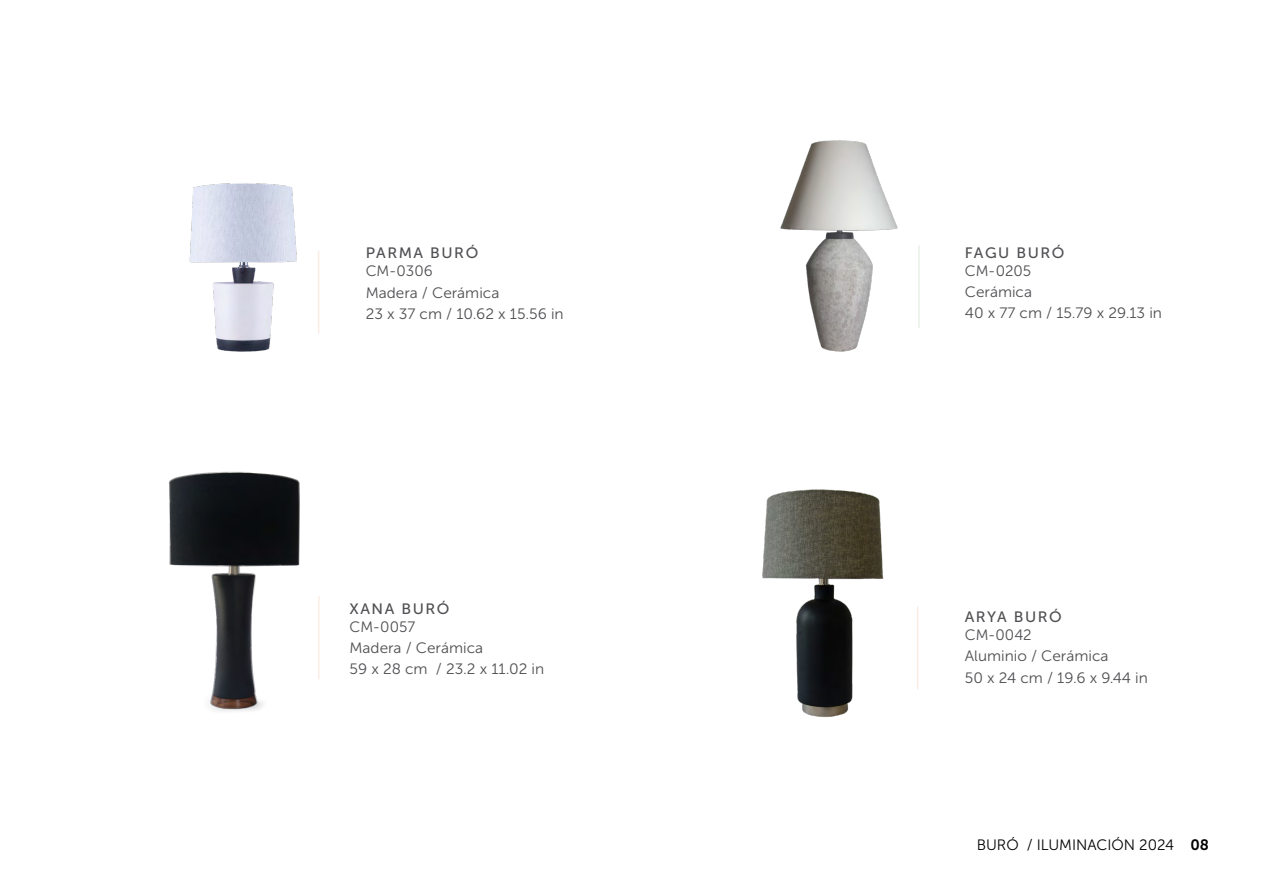
<style>
.page{position:relative;width:1263px;height:893px;background:#fff}
.page>*{position:absolute;margin:0;border:0;box-sizing:border-box;transform-origin:0 0}
.t1{font:15px/21.3px "Museo Sans 300";color:#4f4e52}
.t2{font:15px "Museo Sans 500";letter-spacing:.1em;color:#4f4e52}
.t3{font:15px "Museo Sans 300";color:#020203}
.s1{font-family:"Museo Sans 700"}
</style>
<div class="page">
<img style="left:189px;top:183px;width:108px;height:169px">
<hr style="left:318px;top:251px;width:1px;height:83px;background:#faede6">
<img style="left:780px;top:140px;width:118px;height:212px">
<hr style="left:918px;top:245px;width:2px;height:83px;background:#e8f2e8">
<img style="left:169px;top:471px;width:131px;height:240px">
<hr style="left:318px;top:596px;width:2px;height:83px;background:#faede6">
<img style="left:762px;top:489px;width:157px;height:229px">
<hr style="left:908px;top:606px;width:2px;height:83px;background:#fff">
<hr style="left:917px;top:606px;width:1px;height:83px;background:#faede6">
<p class="t2" style="left:366px;top:245px;width:114px">PARMA BURÓ</p>
<p class="t1" style="left:366px;top:261px;width:200px">CM-0306<br>Madera / Cerámica<br>23 x 37 cm / 10.62 x 15.56 in</p>
<p class="t2" style="left:349px;top:600px;width:101px">XANA BURÓ</p>
<p class="t1" style="left:349px;top:616px;width:196px">CM-0057<br>Madera / Cerámica<br>59 x 28 cm / 23.2 x 11.02 in</p>
<p class="t2" style="left:965px;top:245px;width:101px">FAGU BURÓ</p>
<p class="t1" style="left:965px;top:260px;width:199px">CM-0205<br>Cerámica<br>40 x 77 cm / 15.79 x 29.13 in</p>
<p class="t2" style="left:965px;top:609px;width:99px">ARYA BURÓ</p>
<p class="t1" style="left:965px;top:624px;width:185px">CM-0042<br>Aluminio / Cerámica<br>50 x 24 cm / 19.6 x 9.44 in</p>
<p class="t3" style="left:977px;top:837px;width:234px">BURÓ / ILUMINACIÓN 2024 <span class="s1">08</span></p>
</div>
